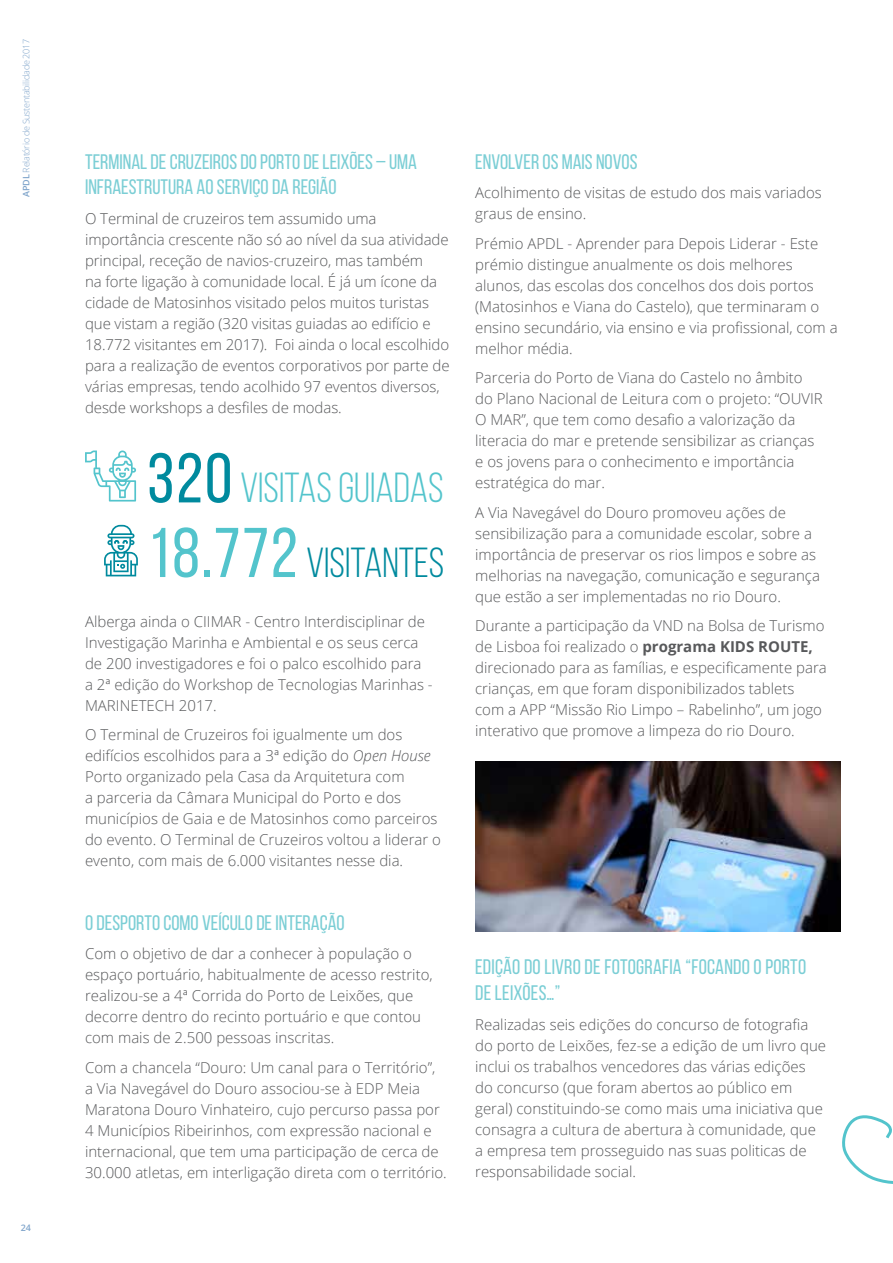
<style>
.page{position:relative;width:893px;height:1263px;background:#fff}
.page>*{position:absolute;margin:0;border:0;box-sizing:border-box;transform-origin:0 0}
.t1{font:42px/74.6px "Bebas Neue";color:#53c4cc}
.t2{font:21px/25.5px "Bebas Neue";color:#7bced5}
.t3{font:300 15px/21px "Open Sans";color:#58595b}
.t4{font:300 9px "Open Sans";letter-spacing:-.025em;color:#80a5cb}
.t5{font:600 9px "Open Sans";color:#80a5cb}
.s1{font-weight:600}
.s2{font-size:70.2px;color:#008a9e}
.s3{font-size:70.2px}
.s4{color:#008a9e}
.s5{font-style:italic}
.s6{font-weight:700}
</style>
<div class="page">
<svg style="left:85px;top:450px;width:51px;height:51px"></svg>
<svg style="left:104px;top:525px;width:34px;height:51px"></svg>
<svg style="left:842px;top:1115px;width:51px;height:69px"></svg>
<img style="left:475px;top:761px;width:365px;height:170px">
<p class="t4" style="left:20px;top:197px;width:160px;rotate:-90deg"><span class="s1">APDL</span> Relatório de Sustentabilidade 2017</p>
<p class="t5" style="left:21px;top:1222px;width:12px">24</p>
<h2 class="t2" style="left:85px;top:149px;width:333px">TERMINAL DE CRUZEIROS DO PORTO DE LEIXÕES – UMA<br>INFRAESTRUTURA AO SERVIÇO DA REGIÃO</h2>
<p class="t3" style="left:85px;top:207px;width:366px">O Terminal de cruzeiros tem assumido uma importância crescente não só ao nível da sua atividade principal, receção de navios-cruzeiro, mas também<br>na forte ligação à comunidade local. É já um ícone da cidade de Matosinhos visitado pelos muitos turistas que vistam a região (320 visitas guiadas ao edifício e 18.772 visitantes em 2017). Foi ainda o local escolhido para a realização de eventos corporativos por parte de várias empresas, tendo acolhido 97 eventos diversos, desde workshops a desfiles de modas.</p>
<h1 class="t1" style="left:147px;top:450px;width:299px"><span class="s2">320</span> VISITAS GUIADAS<br><span class="s3">18.772</span> <span class="s4">VISITANTES</span></h1>
<p class="t3" style="left:85px;top:610px;width:349px">Alberga ainda o CIIMAR - Centro Interdisciplinar de Investigação Marinha e Ambiental e os seus cerca de 200 investigadores e foi o palco escolhido para a 2ª edição do Workshop de Tecnologias Marinhas - MARINETECH 2017.</p>
<p class="t3" style="left:85px;top:724px;width:357px">O Terminal de Cruzeiros foi igualmente um dos edifícios escolhidos para a 3ª edição do <span class="s5">Open House </span>Porto organizado pela Casa da Arquitetura com<br>a parceria da Câmara Municipal do Porto e dos municípios de Gaia e de Matosinhos como parceiros do evento. O Terminal de Cruzeiros voltou a liderar o evento, com mais de 6.000 visitantes nesse dia.</p>
<h2 class="t2" style="left:85px;top:910px;width:261px">O DESPORTO COMO VEÍCULO DE INTERAÇÃO</h2>
<p class="t3" style="left:85px;top:943px;width:349px">Com o objetivo de dar a conhecer à população o espaço portuário, habitualmente de acesso restrito, realizou-se a 4ª Corrida do Porto de Leixões, que decorre dentro do recinto portuário e que contou com mais de 2.500 pessoas inscritas.</p>
<p class="t3" style="left:85px;top:1057px;width:363px">Com a chancela “Douro: Um canal para o Território”, a Via Navegável do Douro associou-se à EDP Meia Maratona Douro Vinhateiro, cujo percurso passa por 4 Municípios Ribeirinhos, com expressão nacional e internacional, que tem uma participação de cerca de 30.000 atletas, em interligação direta com o território.</p>
<h2 class="t2" style="left:475px;top:149px;width:164px">ENVOLVER OS MAIS NOVOS</h2>
<p class="t3" style="left:475px;top:182px;width:348px">Acolhimento de visitas de estudo dos mais variados graus de ensino.</p>
<p class="t3" style="left:475px;top:232px;width:364px">Prémio APDL - Aprender para Depois Liderar - Este prémio distingue anualmente os dois melhores alunos, das escolas dos concelhos dos dois portos (Matosinhos e Viana do Castelo), que terminaram o ensino secundário, via ensino e via profissional, com a melhor média.</p>
<p class="t3" style="left:475px;top:367px;width:349px">Parceria do Porto de Viana do Castelo no âmbito do Plano Nacional de Leitura com o projeto: “OUVIR O MAR”, que tem como desafio a valorização da literacia do mar e pretende sensibilizar as crianças e os jovens para o conhecimento e importância estratégica do mar.</p>
<p class="t3" style="left:475px;top:501px;width:346px">A Via Navegável do Douro promoveu ações de sensibilização para a comunidade escolar, sobre a importância de preservar os rios limpos e sobre as melhorias na navegação, comunicação e segurança que estão a ser implementadas no rio Douro.</p>
<p class="t3" style="left:475px;top:615px;width:353px">Durante a participação da VND na Bolsa de Turismo de Lisboa foi realizado o <span class="s6">programa KIDS ROUTE, </span>direcionado para as famílias, e especificamente para crianças, em que foram disponibilizados tablets com a APP “Missão Rio Limpo – Rabelinho”, um jogo interativo que promove a limpeza do rio Douro.</p>
<h2 class="t2" style="left:475px;top:954px;width:332px">EDIÇÃO DO LIVRO DE FOTOGRAFIA “FOCANDO O PORTO<br>DE LEIXÕES…”</h2>
<p class="t3" style="left:475px;top:1013px;width:352px">Realizadas seis edições do concurso de fotografia do porto de Leixões, fez-se a edição de um livro que inclui os trabalhos vencedores das várias edições do concurso (que foram abertos ao público em geral) constituindo-se como mais uma iniciativa que consagra a cultura de abertura à comunidade, que a empresa tem prosseguido nas suas politicas de responsabilidade social.</p>
</div>
